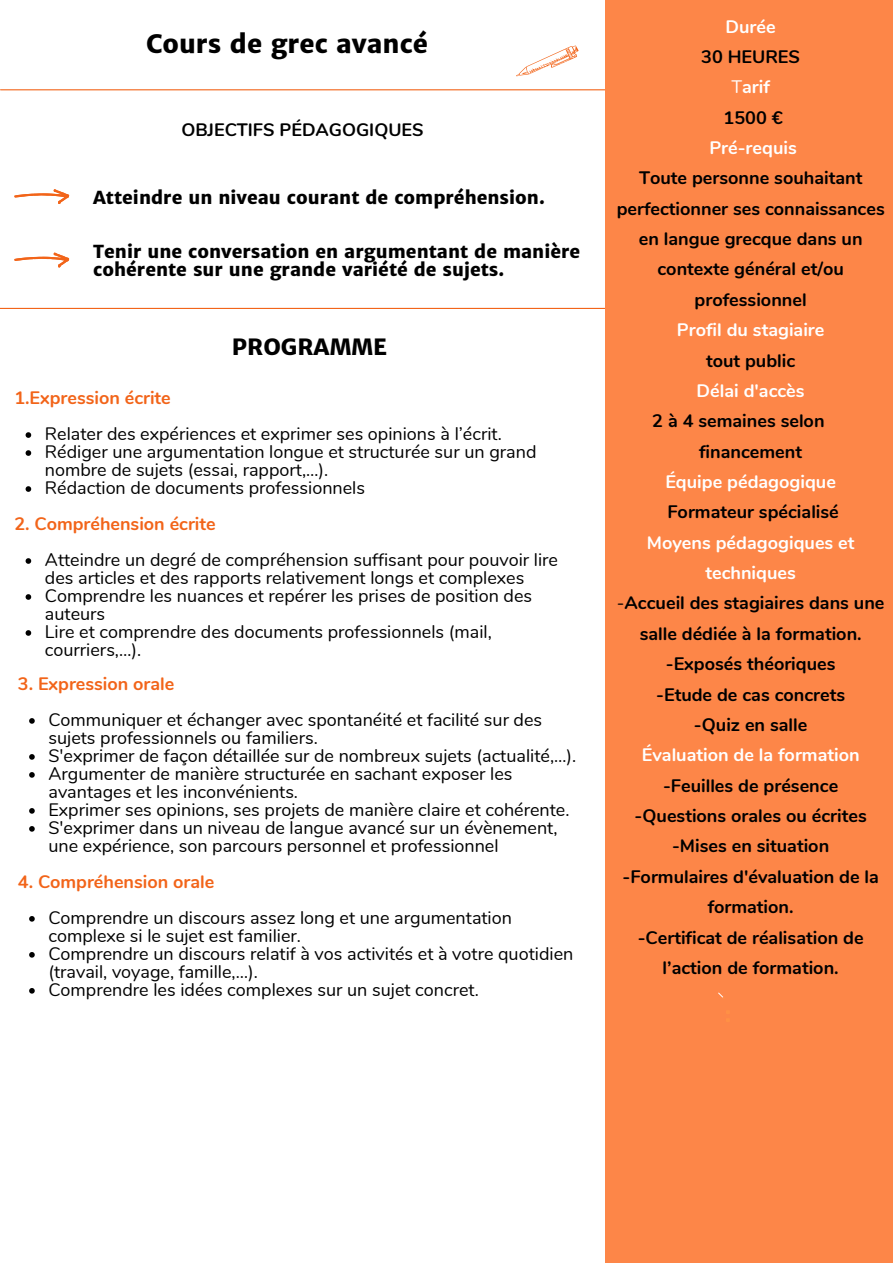
<style>
.page{position:relative;width:893px;height:1264px;background:#fff}
.page>*{position:absolute;margin:0;border:0;box-sizing:border-box;transform-origin:0 0}
.t1{font:800 25.5px "Merriweather Sans";color:#000}
.t2{font:800 22.5px "Merriweather Sans";color:#000}
.t3{font:18px/18px "Nunito";color:#000}
.t4{font:700 18px/30.3px "Nunito";color:#000;text-align:center}
.t5{font:700 18px/30.3px "Nunito";color:#fff;text-align:center}
.t6{font:800 18px/18px "Merriweather Sans";color:#000}
.t7{font:700 18px "Nunito";color:#f26419}
.s1{font-weight:400}
</style>
<div class="page">
<hr style="left:1px;top:89px;width:891px;height:1px;background:#f26419">
<svg style="left:14px;top:189px;width:55px;height:15px"></svg>
<hr style="left:0;top:308px;width:604px;height:1px;background:#f26419">
<div style="left:605px;top:0;width:287px;height:1262px;background:#fd8648"></div>
<svg style="left:516px;top:45px;width:62px;height:31px"></svg>
<svg style="left:14px;top:252px;width:55px;height:15px"></svg>
<svg style="left:26px;top:432px;width:5px;height:6px"></svg>
<svg style="left:26px;top:450px;width:5px;height:6px"></svg>
<svg style="left:26px;top:486px;width:5px;height:6px"></svg>
<svg style="left:26px;top:558px;width:5px;height:6px"></svg>
<svg style="left:26px;top:594px;width:5px;height:6px"></svg>
<svg style="left:26px;top:630px;width:5px;height:5px"></svg>
<svg style="left:29px;top:718px;width:6px;height:5px"></svg>
<svg style="left:29px;top:754px;width:6px;height:5px"></svg>
<svg style="left:29px;top:772px;width:6px;height:5px"></svg>
<svg style="left:29px;top:808px;width:6px;height:5px"></svg>
<svg style="left:29px;top:826px;width:6px;height:5px"></svg>
<svg style="left:29px;top:916px;width:6px;height:5px"></svg>
<svg style="left:29px;top:952px;width:6px;height:5px"></svg>
<svg style="left:29px;top:988px;width:6px;height:5px"></svg>
<p class="t1" style="left:146px;top:28px;width:283px">Cours de grec avancé</p>
<p class="t4" style="left:181px;top:115px;width:244px">OBJECTIFS PÉDAGOGIQUES</p>
<p class="t6" style="left:93px;top:189px;width:453px">Atteindre un niveau courant de compréhension.</p>
<p class="t6" style="left:93px;top:243px;width:488px">Tenir une conversation en argumentant de manière cohérente sur une grande variété de sujets.</p>
<p class="t7" style="left:14px;top:386px;width:158px">1.Expression écrite</p>
<p class="t2" style="left:232px;top:333px;width:157px">PROGRAMME</p>
<p class="t3" style="left:45px;top:425px;width:458px">Relater des expériences et exprimer ses opinions à l’écrit.</p>
<p class="t3" style="left:45px;top:443px;width:493px">Rédiger une argumentation longue et structurée sur un grand nombre de sujets (essai, rapport,…).</p>
<p class="t3" style="left:45px;top:479px;width:322px">Rédaction de documents professionnels</p>
<p class="t7" style="left:14px;top:512px;width:203px">2. Compréhension écrite</p>
<p class="t3" style="left:45px;top:551px;width:514px">Atteindre un degré de compréhension suffisant pour pouvoir lire des articles et des rapports relativement longs et complexes</p>
<p class="t3" style="left:45px;top:587px;width:488px">Comprendre les nuances et repérer les prises de position des auteurs</p>
<p class="t3" style="left:45px;top:623px;width:448px">Lire et comprendre des documents professionnels (mail, courriers,…).</p>
<p class="t7" style="left:18px;top:671px;width:158px">3. Expression orale</p>
<p class="t3" style="left:48px;top:711px;width:495px">Communiquer et échanger avec spontanéité et facilité sur des sujets professionnels ou familiers.</p>
<p class="t3" style="left:48px;top:747px;width:529px">S'exprimer de façon détaillée sur de nombreux sujets (actualité,…).</p>
<p class="t3" style="left:48px;top:765px;width:465px">Argumenter de manière structurée en sachant exposer les avantages et les inconvénients.</p>
<p class="t3" style="left:48px;top:801px;width:522px">Exprimer ses opinions, ses projets de manière claire et cohérente.</p>
<p class="t3" style="left:48px;top:819px;width:510px">S'exprimer dans un niveau de langue avancé sur un évènement, une expérience, son parcours personnel et professionnel</p>
<p class="t7" style="left:18px;top:869px;width:198px">4. Compréhension orale</p>
<p class="t3" style="left:48px;top:909px;width:465px">Comprendre un discours assez long et une argumentation complexe si le sujet est familier.</p>
<p class="t3" style="left:48px;top:945px;width:526px">Comprendre un discours relatif à vos activités et à votre quotidien (travail, voyage, famille,…).</p>
<p class="t3" style="left:48px;top:980px;width:432px">Comprendre les idées complexes sur un sujet concret.</p>
<p class="t5" style="left:725px;top:11px;width:52px">Durée</p>
<p class="t4" style="left:701px;top:42px;width:100px">30 HEURES</p>
<p class="t5" style="left:731px;top:72px;width:40px"><span class="s1">T</span>arif</p>
<p class="t4" style="left:723px;top:103px;width:61px">1500 €</p>
<p class="t5" style="left:709px;top:133px;width:89px">Pré-requis</p>
<p class="t4" style="left:616px;top:163px;width:269px">Toute personne souhaitant perfectionner ses connaissances en langue grecque dans un contexte général et/ou professionnel</p>
<p class="t5" style="left:677px;top:315px;width:149px">Profil du stagiaire</p>
<p class="t4" style="left:706px;top:345px;width:91px">tout public</p>
<p class="t5" style="left:696px;top:376px;width:109px">Délai d'accès</p>
<p class="t4" style="left:699px;top:406px;width:127px;text-align:left;text-indent:-47px">2 à 4 semaines selon financement</p>
<p class="t5" style="left:665px;top:467px;width:172px">Équipe pédagogique</p>
<p class="t4" style="left:667px;top:497px;width:173px">Formateur spécialisé</p>
<p class="t5" style="left:647px;top:527px;width:209px">Moyens pédagogiques et techniques</p>
<p class="t4" style="left:617px;top:588px;width:269px"><span class="s1">-</span>Accueil des stagiaires dans une salle dédiée à la formation.</p>
<p class="t4" style="left:665px;top:649px;width:171px">-Exposés théoriques</p>
<p class="t4" style="left:656px;top:679px;width:190px">-Etude de cas concrets</p>
<p class="t4" style="left:694px;top:710px;width:115px">-Quiz en salle</p>
<p class="t5" style="left:641px;top:740px;width:219px">Évaluation de la formation</p>
<p class="t4" style="left:663px;top:770px;width:177px">-Feuilles de présence</p>
<p class="t4" style="left:634px;top:801px;width:234px">-Questions orales ou écrites</p>
<p class="t4" style="left:672px;top:831px;width:159px">-Mises en situation</p>
<p class="t4" style="left:622px;top:861px;width:258px">-Formulaires d'évaluation de la formation.</p>
<p class="t4" style="left:637px;top:922px;width:227px">-Certificat de réalisation de l’action de formation.</p>
</div>
